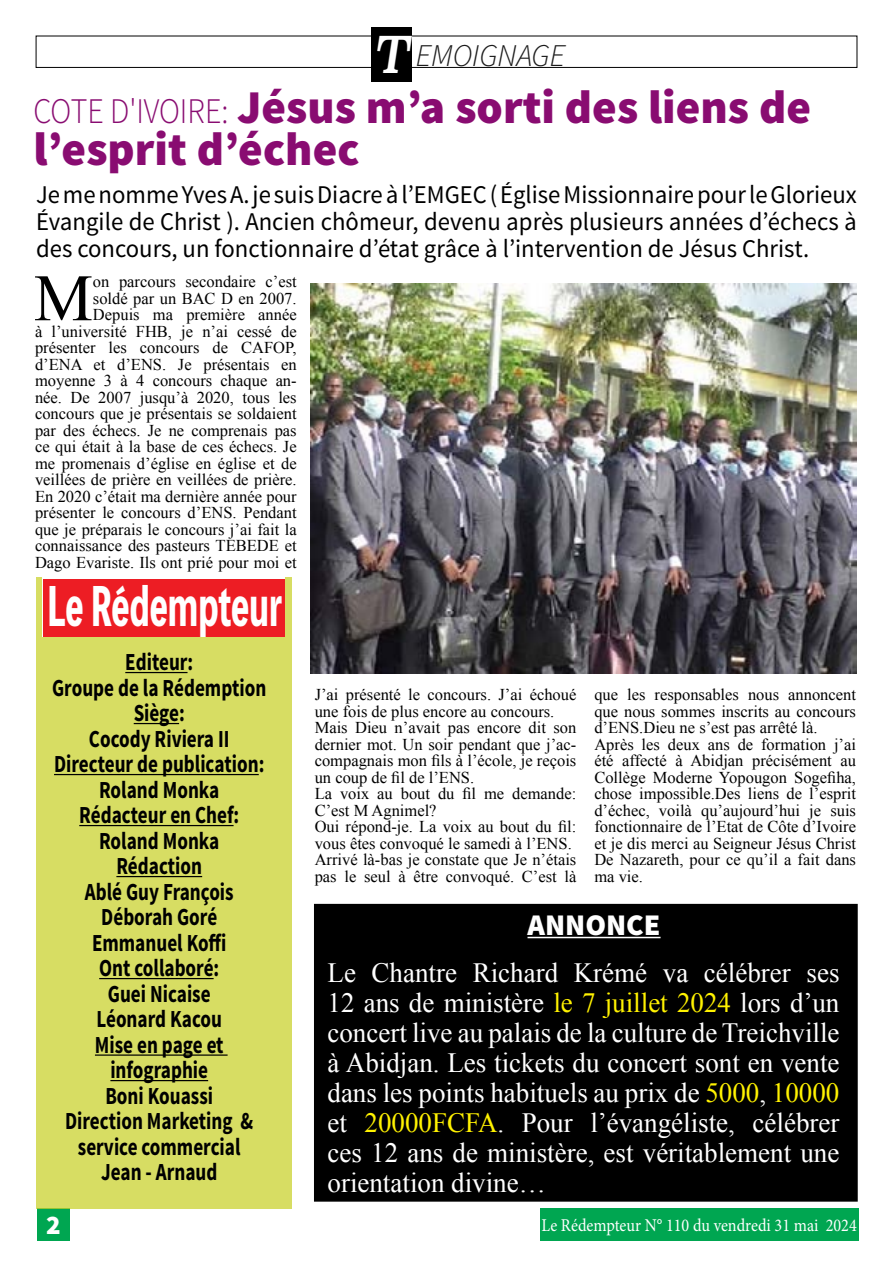
<style>
.page{position:relative;width:893px;height:1263px;background:#fff}
.page>*{position:absolute;margin:0;border:0;box-sizing:border-box;transform-origin:0 0}
.t1{font:66.3px "Times New Roman";color:#000}
.t2{font:800 51.3px "Toppan Bunkyu Midashi Gothic Std N";color:#fff;scale:.62 1}
.t3{font:900 47.1px/42.5px "Source Sans Pro";color:#890c71}
.t4{font:italic 300 31.65px "Source Sans Pro";color:#1c1c1c}
.t5{font:900 30px "Source Sans Pro";color:#fff}
.t6{font:27.9px/30px "Times New Roman";color:#fff;text-align:justify}
.t7{font:900 27px "Source Sans Pro";color:#fff}
.t8{font:25.5px/27px "Source Sans Pro";color:#000;text-align:justify}
.t9{font:700 24.45px/25.5px "Source Sans Pro";color:#000;text-align:center;scale:.78 1}
.t10{font:18px "Minion Pro";color:#fff;scale:.9 1}
.t11{font:16.5px/16.5px "Times New Roman";color:#000}
.s1{font-family:"Superclarendon";font-weight:400;font-size:49.5px;color:#fff}
.s2{font-weight:300;font-size:36px}
.s3{color:#fff200}
</style>
<div class="page">
<div style="left:37px;top:1208px;width:33px;height:32px;background:#00a651"></div>
<div style="left:540px;top:1208px;width:318px;height:32px;background:#00a651"></div>
<div style="left:36px;top:577px;width:256px;height:631px;background:#d7dd63"></div>
<div style="left:42px;top:574px;width:243px;height:63px;background:#fff"></div>
<div style="left:43px;top:579px;width:241px;height:58px;background:#ed1d24"></div>
<hr style="left:125px;top:672px;width:63px;height:1px;background:#000">
<hr style="left:134px;top:723px;width:45px;height:1px;background:#000">
<hr style="left:54px;top:774px;width:205px;height:1px;background:#000">
<hr style="left:79px;top:825px;width:155px;height:1px;background:#000">
<hr style="left:116px;top:876px;width:86px;height:1px;background:#000">
<hr style="left:99px;top:978px;width:115px;height:1px;background:#000">
<hr style="left:95px;top:1054px;width:133px;height:2px;background:#000">
<hr style="left:110px;top:1080px;width:98px;height:1px;background:#000">
<div style="left:36px;top:36px;width:821px;height:32px;border:1px solid #000"></div>
<div style="left:371px;top:27px;width:41px;height:54px;background:#000"></div>
<img style="left:310px;top:284px;width:547px;height:390px">
<div style="left:315px;top:905px;width:542px;height:296px;background:#000"></div>
<div style="left:314px;top:904px;width:544px;height:298px;border:2px solid #000"></div>
<hr style="left:527px;top:937px;width:134px;height:1px;background:#fff">
<h3 class="t4" style="left:372px;top:36px;width:194px"><span class="s1">T</span> EMOIGNAGE</h3>
<h3 class="t3" style="left:33px;top:88px;width:779px"><span class="s2">COTE D'IVOIRE:</span> Jésus m’a sorti des liens de l’esprit d’échec</h3>
<p class="t8" style="left:36px;top:181px;width:822px">Je me nomme Yves A. je suis Diacre à l’EMGEC ( Église Missionnaire pour le Glorieux Évangile de Christ ). Ancien chômeur, devenu après plusieurs années d’échecs à des concours, un fonctionnaire d’état grâce à l’intervention de Jésus Christ.</p>
<p class="t11" style="left:35px;top:273px;width:263px;text-align:right">on parcours secondaire c’est<br>soldé par un BAC D en 2007.<br>Depuis ma première année<br>à l’université FHB, je n’ai cessé de présenter les concours de CAFOP, d’ENA et d’ENS. Je présentais en moyenne 3 à 4 concours chaque an&shy;née. De 2007 jusqu’à 2020, tous les concours que je présentais se soldaient par des échecs. Je ne comprenais pas ce qui était à la base de ces échecs. Je me promenais d’église en église et de veillées de prière en veillées de prière.<br>En 2020 c’était ma dernière année pour présenter le concours d’ENS. Pendant que je préparais le concours j’ai fait la connaissance des pasteurs TEBEDE et Dago Evariste. Ils ont prié pour moi et</p>
<h1 class="t1" style="left:34px;top:253px;width:60px">M</h1>
<h2 class="t2" style="left:47px;top:567px;width:380px">Le Rédempteur</h2>
<p class="t9" style="left:52px;top:650px;width:276px">Editeur:<br>Groupe de la Rédemption<br>Siège:<br>Cocody Riviera II<br>Directeur de publication:<br>Roland Monka<br>Rédacteur en Chef:<br>Roland Monka<br>Rédaction<br>Ablé Guy François<br>Déborah Goré<br>Emmanuel Koffi<br>Ont collaboré:<br>Guei Nicaise<br>Léonard Kacou<br>Mise en page et infographie<br>Boni Kouassi<br>Direction Marketing &amp; service commercial<br>Jean - Arnaud</p>
<p class="t11" style="left:315px;top:686px;width:263px">J’ai présenté le concours. J’ai échoué une fois de plus encore au concours.<br>Mais Dieu n’avait pas encore dit son dernier mot. Un soir pendant que j’ac&shy;compagnais mon fils à l’école, je reçois un coup de fil de l’ENS.<br>La voix au bout du fil me demande:<br>C’est M Agnimel?<br>Oui répond-je. La voix au bout du fil: vous êtes convoqué le samedi à l’ENS.<br>Arrivé là-bas je constate que Je n’étais pas le seul à être convoqué. C’est là</p>
<p class="t11" style="left:594px;top:686px;width:263px">que les responsables nous annoncent que nous sommes inscrits au concours d’ENS.Dieu ne s’est pas arrêté là.<br>Après les deux ans de formation j’ai été affecté à Abidjan précisément au Collège Moderne Yopougon Sogefiha, chose impossible.Des liens de l’esprit d’échec, voilà qu’aujourd’hui je suis fonctionnaire de l’Etat de Côte d’Ivoire et je dis merci au Seigneur Jésus Christ De Nazareth, pour ce qu’il a fait dans ma vie.</p>
<h3 class="t5" style="left:527px;top:905px;width:135px">Annonce</h3>
<p class="t6" style="left:327px;top:957px;width:513px">Le Chantre Richard Krémé va célébrer ses 12 ans de ministère <span class="s3">le 7 juillet 2024</span> lors d’un concert live au palais de la culture de Treichville à Abidjan. Les tickets du concert sont en vente dans les points habituels au prix de <span class="s3">5000</span>, <span class="s3">10000 </span>et <span class="s3">20000FCFA</span>. Pour l’évangéliste, célébrer ces 12 ans de ministère, est véritablement une orientation divine…</p>
<h3 class="t7" style="left:46px;top:1208px;width:16px">2</h3>
<p class="t10" style="left:542px;top:1213px;width:352px">Le Rédempteur N° 110 du vendredi 31 mai 2024</p>
</div>
